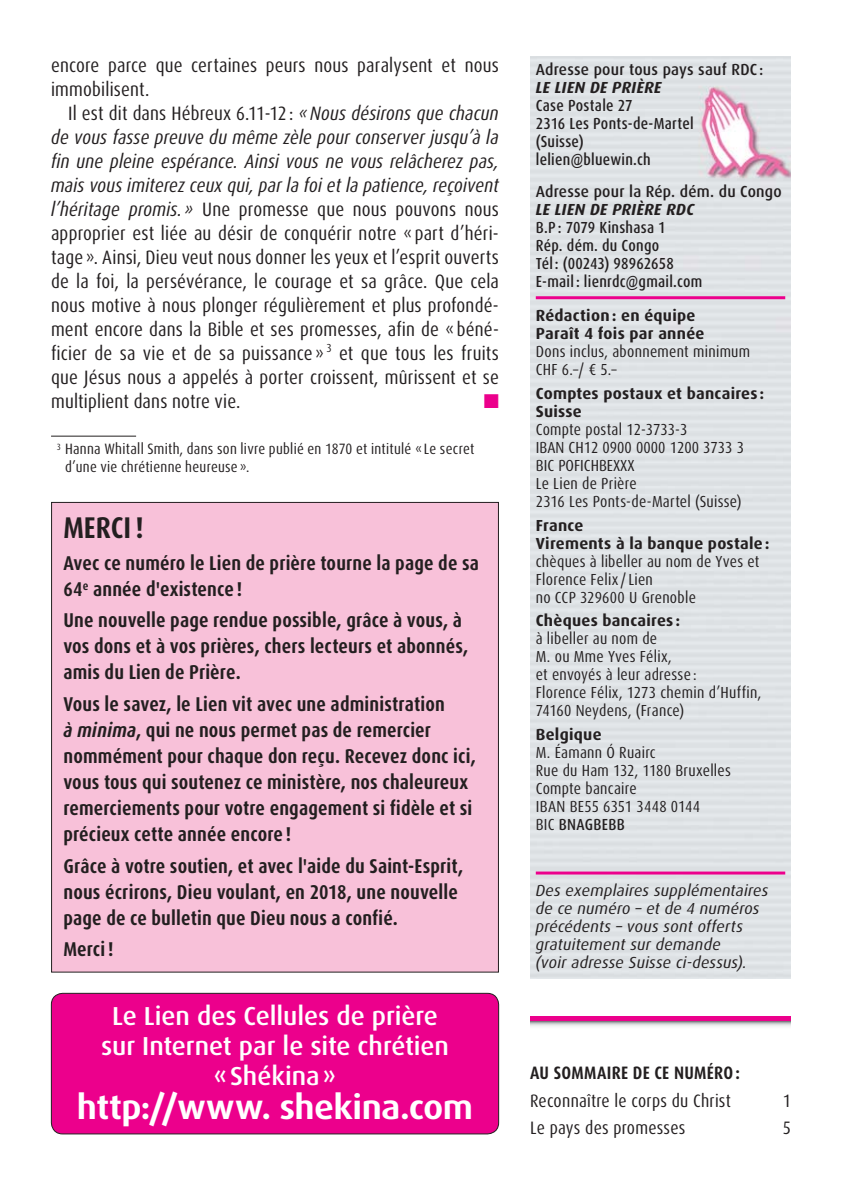
<style>
.page{position:relative;width:842px;height:1191px;background:#fff}
.page>*{position:absolute;margin:0;border:0;box-sizing:border-box;transform-origin:0 0}
.t1{font:700 expanded 34px "Dax OT";color:#fff;scale:.89 1}
.t2{font:700 condensed 30px "Dax OT";color:#231f20}
.t3{font:500 26px/30px "Dax OT";color:#fff;text-align:center}
.t4{font:700 condensed 20px/26px "Dax OT";letter-spacing:.01em;color:#231f20}
.t5{font:condensed 19.4px/24px "Dax OT";letter-spacing:.01em;color:#231f20}
.t6{font:condensed 18px "Dax OT";letter-spacing:.015em;color:#231f20}
.t7{font:700 condensed 18px "Dax OT";letter-spacing:.015em;color:#231f20}
.t8{font:condensed 16px/18px "Dax OT";letter-spacing:.02em;color:#231f20}
.t9{font:500 condensed 16px/18px "Dax OT";letter-spacing:.015em;color:#231f20}
.t10{font:italic 16px/18px "Dax OT";letter-spacing:.015em;color:#231f20}
.t11{font:700 16px/18px "Dax OT";letter-spacing:.015em;color:#231f20}
.t12{font:condensed 16px/18px "Dax OT";color:#231f20}
.t13{font:500 16px "Dax OT";letter-spacing:.015em;color:#231f20;scale:.95 1}
.t14{font:italic 700 16px "Dax OT";letter-spacing:.02em;color:#231f20}
.t15{font:condensed 15px/18px "Dax OT";letter-spacing:.02em;color:#231f20}
.s1{font-style:italic}
.s2{font-weight:500}
</style>
<div class="page">
<div style="left:530px;top:57px;width:261px;height:921px;background:#dfe3e6"></div>
<hr style="left:536px;top:296px;width:249px;height:3px;background:#ec008c">
<hr style="left:536px;top:871px;width:249px;height:3px;background:#ec008c">
<svg style="left:530px;top:1021px;width:261px;height:6px"></svg>
<div style="left:530px;top:1016px;width:261px;height:5px;background:#ec008c"></div>
<div style="left:51px;top:993px;width:448px;height:141px;background:#ec008c;border-radius:11px"></div>
<div style="left:51px;top:993px;width:448px;height:141px;border:1px solid #231f20;border-radius:11px"></div>
<hr style="left:51px;top:436px;width:85px;height:1px;background:#231f20">
<div style="left:52px;top:502px;width:446px;height:470px;background:#f8c1d9"></div>
<p class="t5" style="left:51px;top:55px;width:449px">encore parce que certaines peurs nous paralysent et nous immobilisent.</p>
<p class="t5" style="left:51px;top:103px;width:449px;text-align:justify;text-indent:17px">Il est dit dans Hébreux 6.11-12 : <span class="s1">« Nous désirons que chacun de vous fasse preuve du même zèle pour conserver jusqu’à la fin une pleine espérance. Ainsi vous ne vous relâcherez pas, mais vous imiterez ceux qui, par la foi et la patience, reçoivent l’héritage promis. »</span> Une promesse que nous pouvons nous approprier est liée au désir de conquérir notre « part d’héri&shy;tage ». Ainsi, Dieu veut nous donner les yeux et l’esprit ouverts de la foi, la persévérance, le courage et sa grâce. Que cela nous motive à nous plonger régulièrement et plus profondé&shy;ment encore dans la Bible et ses promesses, afin de « béné&shy;ficier de sa vie et de sa puissance » <sup>3</sup> et que tous les fruits que Jésus nous a appelés à porter croissent, mûrissent et se multiplient dans notre vie.</p>
<p class="t15" style="left:65px;top:442px;width:411px;text-indent:-8px"><sup>3</sup> Hanna Whitall Smith, dans son livre publié en 1870 et intitulé « Le secret d’une vie chrétienne heureuse ».</p>
<h2 class="t2" style="left:63px;top:516px;width:82px">MERCI !</h2>
<p class="t4" style="left:63px;top:552px;width:417px">Avec ce numéro le Lien de prière tourne la page de sa<br>64<sup>e</sup> année d'existence !</p>
<p class="t4" style="left:63px;top:609px;width:406px">Une nouvelle page rendue possible, grâce à vous, à vos dons et à vos prières, chers lecteurs et abonnés, amis du Lien de Prière.</p>
<p class="t4" style="left:63px;top:693px;width:414px">Vous le savez, le Lien vit avec une administration<br><span class="s1">à minima</span>, qui ne nous permet pas de remercier nommément pour chaque don reçu. Recevez donc ici, vous tous qui soutenez ce ministère, nos chaleureux remerciements pour votre engagement si fidèle et si précieux cette année encore !</p>
<p class="t4" style="left:63px;top:855px;width:401px">Grâce à votre soutien, et avec l'aide du Saint-Esprit, nous écrirons, Dieu voulant, en 2018, une nouvelle page de ce bulletin que Dieu nous a confié.</p>
<p class="t4" style="left:63px;top:938px;width:52px">Merci !</p>
<h3 class="t3" style="left:101px;top:1002px;width:349px">Le Lien des Cellules de prière sur Internet par le site chrétien « Shékina »</h3>
<h1 class="t1" style="left:77px;top:1087px;width:446px">http://www. shekina.com</h1>
<p class="t13" style="left:536px;top:62px;width:241px">Adresse pour tous pays sauf RDC :</p>
<p class="t14" style="left:536px;top:78px;width:127px">LE LIEN DE PRIÈRE</p>
<p class="t9" style="left:536px;top:98px;width:159px">Case Postale 27<br>2316 Les Ponts-de-Martel (Suisse) lelien@bluewin.ch</p>
<p class="t13" style="left:536px;top:184px;width:261px">Adresse pour la Rép. dém. du Congo</p>
<p class="t14" style="left:536px;top:200px;width:160px">LE LIEN DE PRIÈRE RDC</p>
<p class="t9" style="left:536px;top:220px;width:168px">B.P : 7079 Kinshasa 1<br>Rép. dém. du Congo<br>Tél : (00243) 98962658<br>E-mail : lienrdc@gmail.com</p>
<p class="t11" style="left:536px;top:307px;width:170px">Rédaction : en équipe<br>Paraît 4 fois par année</p>
<p class="t8" style="left:536px;top:344px;width:216px">Dons inclus, abonnement minimum<br>CHF 6.–/ € 5.–</p>
<p class="t11" style="left:536px;top:385px;width:230px">Comptes postaux et bancaires :<br>Suisse</p>
<p class="t12" style="left:536px;top:422px;width:210px">Compte postal 12-3733-3<br>IBAN CH12 0900 0000 1200 3733 3<br>BIC POFICHBEXXX<br>Le Lien de Prière<br>2316 Les Ponts-de-Martel (Suisse)</p>
<p class="t11" style="left:536px;top:517px;width:235px">France<br>Virements à la banque postale :</p>
<p class="t8" style="left:536px;top:554px;width:225px">chèques à libeller au nom de Yves et<br>Florence Felix / Lien<br>no CCP 329600 U Grenoble</p>
<p class="t11" style="left:536px;top:612px;width:146px">Chèques bancaires :</p>
<p class="t8" style="left:536px;top:631px;width:227px">à libeller au nom de<br>M. ou Mme Yves Félix,<br>et envoyés à leur adresse :<br>Florence Félix, 1273 chemin d’Huffin,<br>74160 Neydens, (France)</p>
<p class="t11" style="left:536px;top:726px;width:67px">Belgique</p>
<p class="t8" style="left:536px;top:745px;width:197px">M. Éamann Ó Ruairc<br>Rue du Ham 132, 1180 Bruxelles<br>Compte bancaire<br>IBAN BE55 6351 3448 0144<br>BIC <span class="s2">BNAGBEBB</span></p>
<p class="t10" style="left:536px;top:882px;width:234px">Des exemplaires supplémentaires de ce numéro – et de 4 numéros précédents – vous sont offerts gratuitement sur demande<br>(voir adresse Suisse ci-dessus).</p>
<p class="t7" style="left:530px;top:1066px;width:211px">AU SOMMAIRE DE CE NUMÉRO :</p>
<p class="t6" style="left:530px;top:1093px;width:202px">Reconnaître le corps du Christ</p>
<p class="t6" style="left:783px;top:1093px;width:10px">1</p>
<p class="t6" style="left:530px;top:1121px;width:157px">Le pays des promesses</p>
<p class="t6" style="left:783px;top:1121px;width:10px">5</p>
</div>
